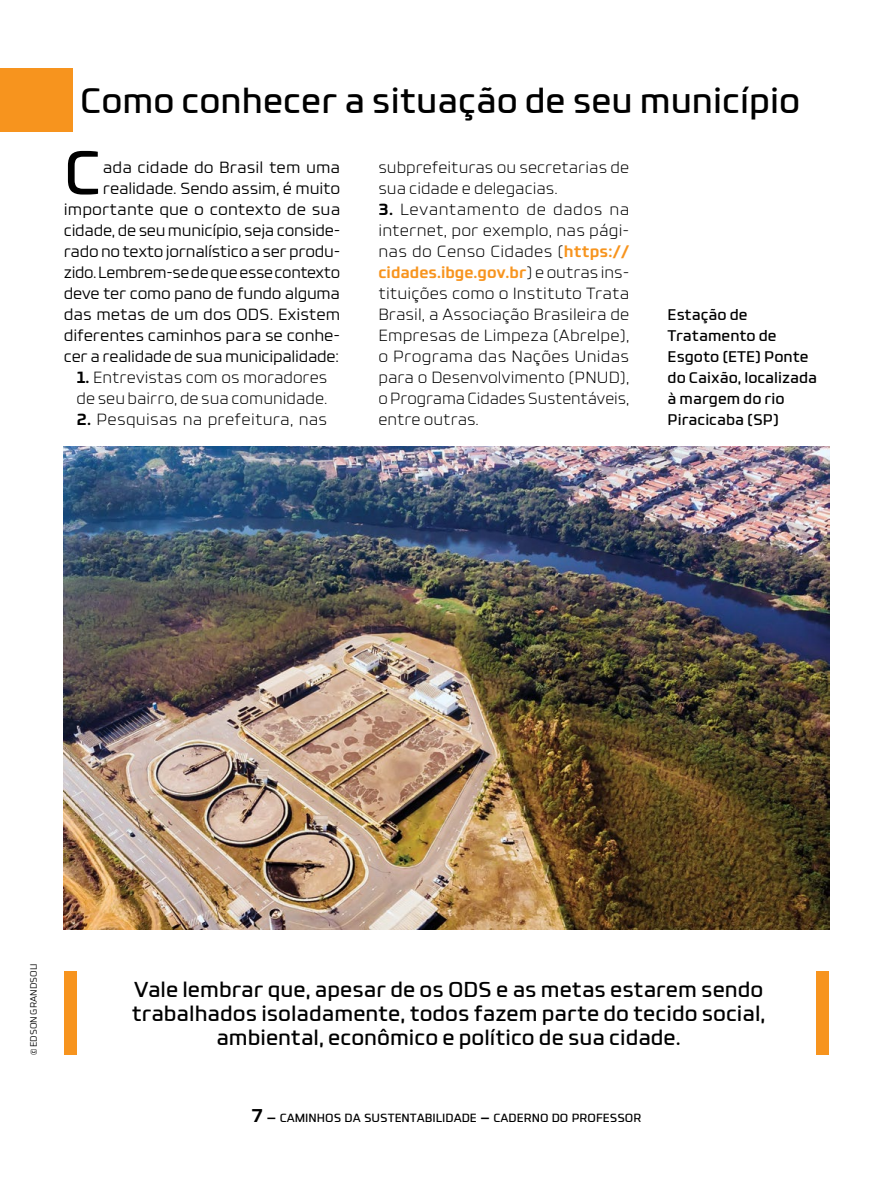
<style>
.page{position:relative;width:893px;height:1191px;background:#fff}
.page>*{position:absolute;margin:0;border:0;box-sizing:border-box;transform-origin:0 0}
.t1{font:500 60.9px "Futo Sans";color:#000}
.t2{font:500 34.5px "Futo Sans";color:#000}
.t3{font:500 21px/24px "Futo Sans";color:#000;text-align:center}
.t4{font:300 15.75px/21px "Futo Sans";color:#000}
.t5{font:15.75px/21px "Futo Sans";letter-spacing:-.015em;color:#000;text-align:right}
.t6{font:500 15px/21px "Futo Sans";color:#000}
.t7{font:500 11.55px "Futo Sans";color:#000}
.t8{font:9px "Futo Sans";color:#000}
.s1{font-weight:700}
.s2{font-weight:700;color:#f7941e}
.s3{font-weight:700;font-size:18px}
.s4{font-size:16.5px}
</style>
<div class="page">
<div style="left:64px;top:971px;width:13px;height:83px;background:#f7941e"></div>
<div style="left:816px;top:971px;width:13px;height:83px;background:#f7941e"></div>
<div style="left:0;top:68px;width:72px;height:63px;background:#f7941e"></div>
<img style="left:64px;top:446px;width:765px;height:483px">
<h2 class="t2" style="left:80px;top:81px;width:721px">Como conhecer a situação de seu município</h2>
<h1 class="t1" style="left:64px;top:138px;width:32px">C</h1>
<p class="t4" style="left:378px;top:157px;width:252px">subprefeituras ou secretarias de sua cidade e delegacias.</p>
<p class="t4" style="left:378px;top:199px;width:252px;text-align:justify"><span class="s1">3.</span> Levantamento de dados na internet, por exemplo, nas pági&shy;nas do Censo Cidades (<span class="s2">https:// cidades.ibge.gov.br</span>) e outras ins&shy;tituições como o Instituto Trata Brasil, a Associação Brasileira de Empresas de Limpeza (Abrelpe), o Programa das Nações Unidas para o Desenvolvimento (PNUD), o Programa Cidades Sustentáveis, entre outras.</p>
<p class="t5" style="left:64px;top:157px;width:278px">ada cidade do Brasil tem uma realidade. Sendo assim, é muito importante que o contexto de sua cidade, de seu município, seja conside&shy;rado no texto jornalístico a ser produ&shy;zido. Lembrem-se de que esse contexto deve ter como pano de fundo alguma das metas de um dos ODS. Existem diferentes caminhos para se conhe&shy;cer a realidade de sua municipalidade:</p>
<p class="t4" style="left:77px;top:367px;width:252px"><span class="s1">1.</span> Entrevistas com os moradores de seu bairro, de sua comunidade.</p>
<p class="t4" style="left:77px;top:409px;width:252px"><span class="s1">2.</span> Pesquisas na prefeitura, nas</p>
<p class="t6" style="left:668px;top:304px;width:151px">Estação de<br>Tratamento de<br>Esgoto (ETE) Ponte do Caixão, localizada à margem do rio<br>Piracicaba (SP)</p>
<p class="t8" style="left:29px;top:1055px;width:92px;rotate:-90deg">© edson grandsoli</p>
<h3 class="t3" style="left:132px;top:977px;width:635px">Vale lembrar que, apesar de os ODS e as metas estarem sendo trabalhados isoladamente, todos fazem parte do tecido social, ambiental, econômico e político de sua cidade.</h3>
<p class="t7" style="left:252px;top:1111px;width:391px"><span class="s3">7</span> <span class="s4">−</span> CAMINHOS DA SUSTENTABILIDADE <span class="s4">−</span> CADERNO DO PROFESSOR</p>
</div>
